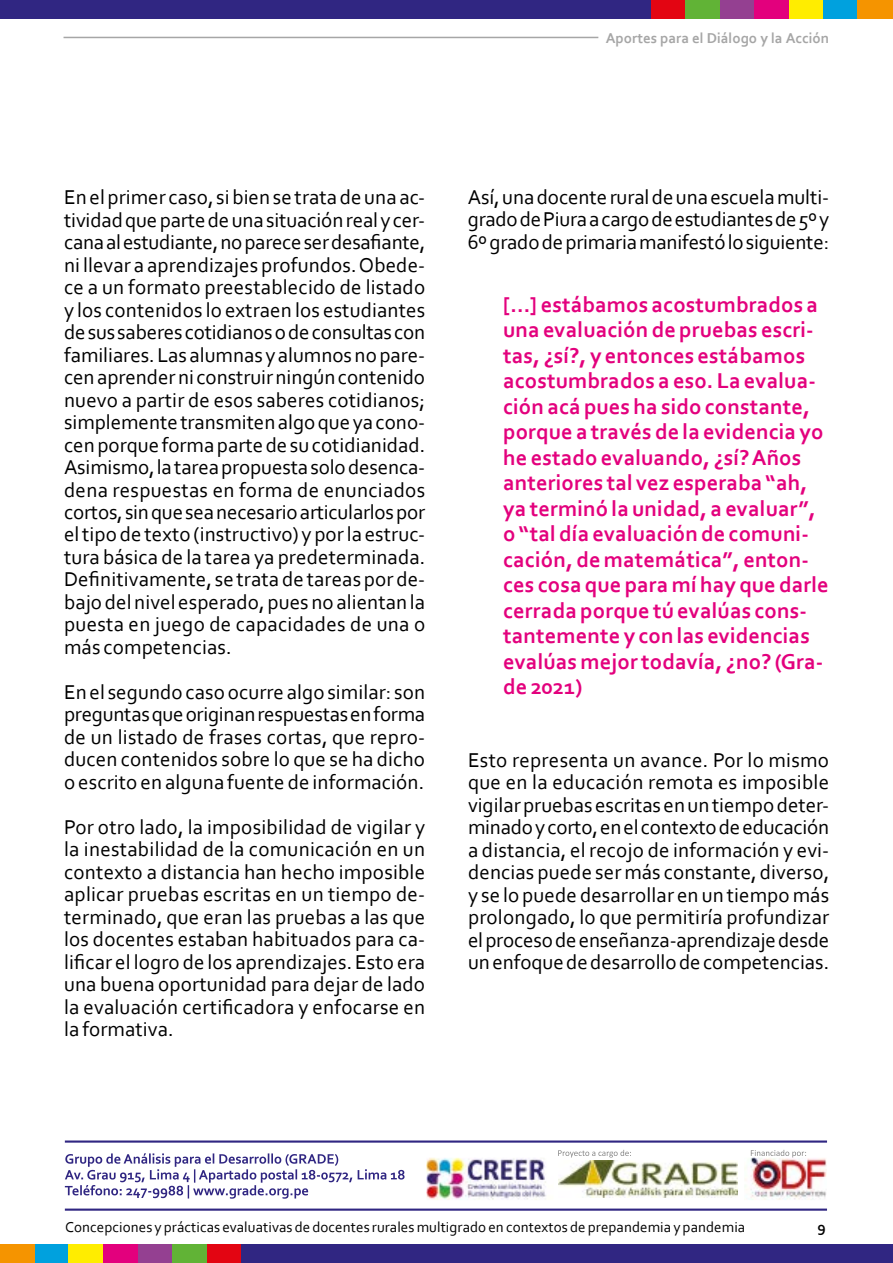
<style>
.page{position:relative;width:893px;height:1263px;background:#fff}
.page>*{position:absolute;margin:0;border:0;box-sizing:border-box;transform-origin:0 0}
.t1{font:700 22.5px/25.5px "Corbel";letter-spacing:.005em;color:#e3007d}
.t2{font:21px/22.5px "Corbel";letter-spacing:.005em;color:#000;text-align:justify}
.t3{font:15px "Corbel";letter-spacing:.005em;color:#000}
.t4{font:700 15px "Corbel";color:#a6a6a6}
.t5{font:700 15px "Corbel";color:#000}
</style>
<div class="page">
<div style="left:34px;top:1245px;width:35px;height:18px;background:#00a1de"></div>
<div style="left:69px;top:1244px;width:34px;height:19px;background:#ffed00"></div>
<div style="left:103px;top:1244px;width:35px;height:19px;background:#e3007d"></div>
<div style="left:138px;top:1245px;width:35px;height:18px;background:#944091"></div>
<div style="left:173px;top:1245px;width:34px;height:18px;background:#61b336"></div>
<div style="left:207px;top:1245px;width:35px;height:18px;background:#e30512"></div>
<hr style="left:65px;top:1208px;width:762px;height:3px;background:#302682">
<hr style="left:65px;top:1140px;width:762px;height:2px;background:#302682">
<svg style="left:65px;top:1153px;width:340px;height:46px"></svg>
<img style="left:426px;top:1158px;width:401px;height:42px">
<svg style="left:558px;top:1150px;width:73px;height:7px"></svg>
<svg style="left:751px;top:1150px;width:55px;height:7px"></svg>
<img style="left:558px;top:1160px;width:180px;height:38px">
<div style="left:823px;top:0;width:35px;height:18px;background:#00a1de"></div>
<div style="left:789px;top:0;width:34px;height:18px;background:#ffed00"></div>
<div style="left:754px;top:0;width:35px;height:18px;background:#e3007d"></div>
<div style="left:719px;top:0;width:35px;height:18px;background:#944091"></div>
<div style="left:685px;top:0;width:34px;height:18px;background:#61b336"></div>
<div style="left:650px;top:0;width:35px;height:18px;background:#e30512"></div>
<hr style="left:64px;top:37px;width:534px;height:1px;background:#a6a6a6">
<div style="left:0;top:1245px;width:35px;height:18px;background:#f59400"></div>
<div style="left:242px;top:1245px;width:651px;height:18px;background:#302682"></div>
<div style="left:858px;top:0;width:35px;height:18px;background:#f59400"></div>
<div style="left:0;top:0;width:650px;height:18px;background:#302682"></div>
<p class="t4" style="left:606px;top:29px;width:225px">Aportes para el Diálogo y la Acción</p>
<p class="t2" style="left:64px;top:185px;width:363px">En el primer caso, si bien se trata de una ac&shy;tividad que parte de una situación real y cer&shy;cana al estudiante, no parece ser desafiante, ni llevar a aprendizajes profundos. Obede&shy;ce a un formato preestablecido de listado y los contenidos lo extraen los estudiantes de sus saberes cotidianos o de consultas con familiares. Las alumnas y alumnos no pare&shy;cen aprender ni construir ningún contenido nuevo a partir de esos saberes cotidianos; simplemente transmiten algo que ya cono&shy;cen porque forma parte de su cotidianidad.<br>Asimismo, la tarea propuesta solo desenca&shy;dena respuestas en forma de enunciados cortos, sin que sea necesario articularlos por el tipo de texto (instructivo) y por la estruc&shy;tura básica de la tarea ya predeterminada.<br>Definitivamente, se trata de tareas por de&shy;bajo del nivel esperado, pues no alientan la puesta en juego de capacidades de una o más competencias.</p>
<p class="t2" style="left:64px;top:680px;width:363px">En el segundo caso ocurre algo similar: son preguntas que originan respuestas en forma de un listado de frases cortas, que repro&shy;ducen contenidos sobre lo que se ha dicho o escrito en alguna fuente de información.</p>
<p class="t2" style="left:64px;top:815px;width:363px">Por otro lado, la imposibilidad de vigilar y la inestabilidad de la comunicación en un contexto a distancia han hecho imposible aplicar pruebas escritas en un tiempo de&shy;terminado, que eran las pruebas a las que los docentes estaban habituados para ca&shy;lificar el logro de los aprendizajes. Esto era una buena oportunidad para dejar de lado la evaluación certificadora y enfocarse en la formativa.</p>
<p class="t2" style="left:468px;top:185px;width:363px">Así, una docente rural de una escuela multi&shy;grado de Piura a cargo de estudiantes de 5º y 6º grado de primaria manifestó lo siguiente:</p>
<p class="t1" style="left:503px;top:291px;width:327px">[…] estábamos acostumbrados a una evaluación de pruebas escri&shy;tas, ¿sí?, y entonces estábamos acostumbrados a eso. La evalua&shy;ción acá pues ha sido constante, porque a través de la evidencia yo he estado evaluando, ¿sí? Años anteriores tal vez esperaba “ah, ya terminó la unidad, a evaluar”, o “tal día evaluación de comuni&shy;cación, de matemática”, enton&shy;ces cosa que para mí hay que darle cerrada porque tú evalúas cons&shy;tantemente y con las evidencias evalúas mejor todavía, ¿no? (Gra&shy;de 2021)</p>
<p class="t2" style="left:468px;top:748px;width:363px">Esto representa un avance. Por lo mismo que en la educación remota es imposible vigilar pruebas escritas en un tiempo deter&shy;minado y corto, en el contexto de educación a distancia, el recojo de información y evi&shy;dencias puede ser más constante, diverso, y se lo puede desarrollar en un tiempo más prolongado, lo que permitiría profundizar el proceso de enseñanza-aprendizaje desde un enfoque de desarrollo de competencias.</p>
<p class="t3" style="left:65px;top:1217px;width:681px">Concepciones y prácticas evaluativas de docentes rurales multigrado en contextos de prepandemia y pandemia</p>
<p class="t5" style="left:817px;top:1217px;width:10px">9</p>
</div>
